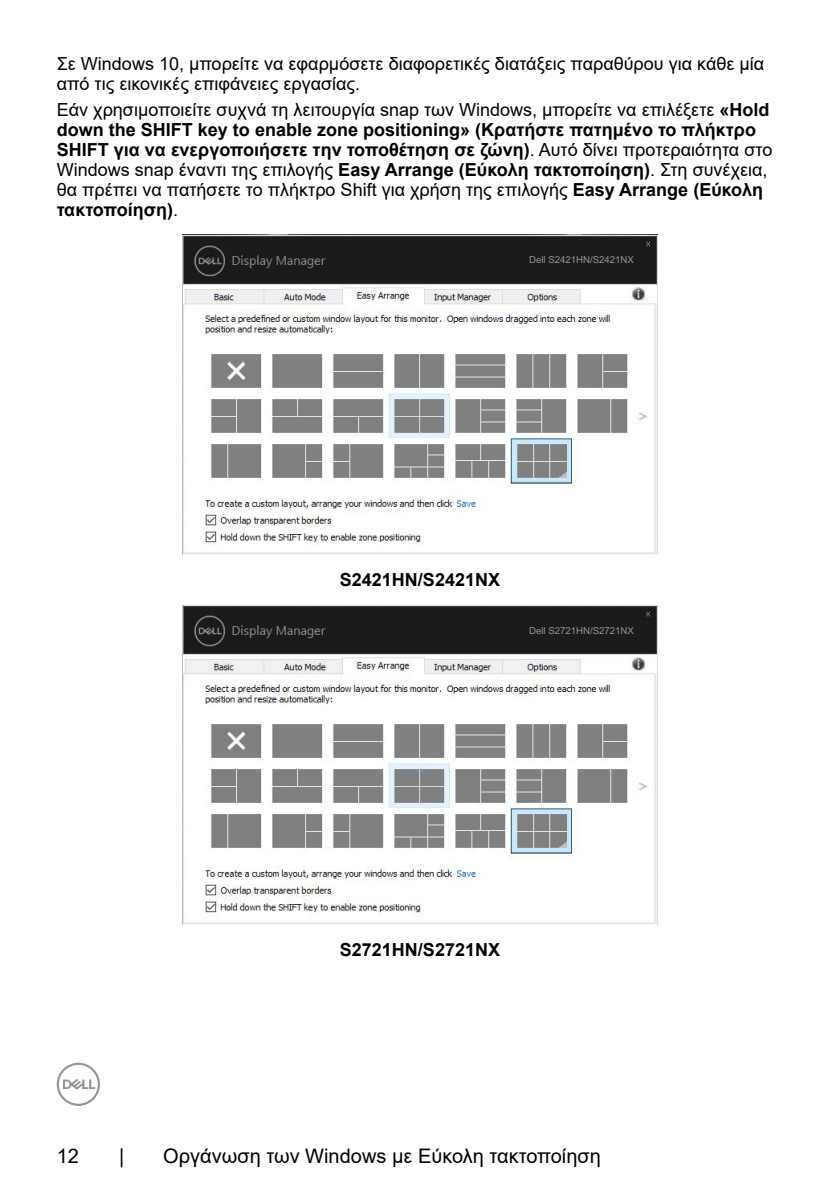
<style>
.page{position:relative;width:840px;height:1191px;background:#fff}
.page>*{position:absolute;margin:0;border:0;box-sizing:border-box;transform-origin:0 0}
.t1{font:20px "Arial";color:#000}
.t2{font:18px/20px "Arial";color:#000}
.t3{font:700 18px "Arial";color:#000}
.t4{font:9.6px "Arial";color:#939393}
.s1{font-weight:700}
</style>
<div class="page">
<svg style="left:57px;top:1062px;width:43px;height:44px"></svg>
<img style="left:182px;top:235px;width:475px;height:319px">
<div style="left:539px;top:256px;width:103px;height:11px;background:#1b1b1b"></div>
<img style="left:182px;top:605px;width:475px;height:319px">
<div style="left:539px;top:626px;width:103px;height:11px;background:#1b1b1b"></div>
<p class="t2" style="left:57px;top:53px;width:708px">Σε Windows 10, μπορείτε να εφαρμόσετε διαφορετικές διατάξεις παραθύρου για κάθε μία από τις εικονικές επιφάνειες εργασίας.</p>
<p class="t2" style="left:57px;top:99px;width:716px">Εάν χρησιμοποιείτε συχνά τη λειτουργία snap των Windows, μπορείτε να επιλέξετε <span class="s1">«Hold down the SHIFT key to enable zone positioning» (Κρατήστε πατημένο το πλήκτρο SHIFT για να ενεργοποιήσετε την τοποθέτηση σε ζώνη)</span>. Αυτό δίνει προτεραιότητα στο Windows snap έναντι της επιλογής <span class="s1">Easy Arrange (Εύκολη τακτοποίηση)</span>. Στη συνέχεια, θα πρέπει να πατήσετε το πλήκτρο Shift για χρήση της επιλογής <span class="s1">Easy Arrange (Εύκολη τακτοποίηση)</span>.</p>
<p class="t4" style="left:529px;top:255px;width:106px">Dell S2421HN/S2421NX</p>
<p class="t3" style="left:339px;top:567px;width:162px">S2421HN/S2421NX</p>
<p class="t4" style="left:529px;top:625px;width:106px">Dell S2721HN/S2721NX</p>
<p class="t3" style="left:339px;top:937px;width:162px">S2721HN/S2721NX</p>
<p class="t1" style="left:57px;top:1141px;width:24px">12</p>
<p class="t1" style="left:119px;top:1141px;width:7px">|</p>
<p class="t1" style="left:163px;top:1141px;width:439px">Οργάνωση των Windows με Eύκολη τακτοποίηση</p>
</div>
